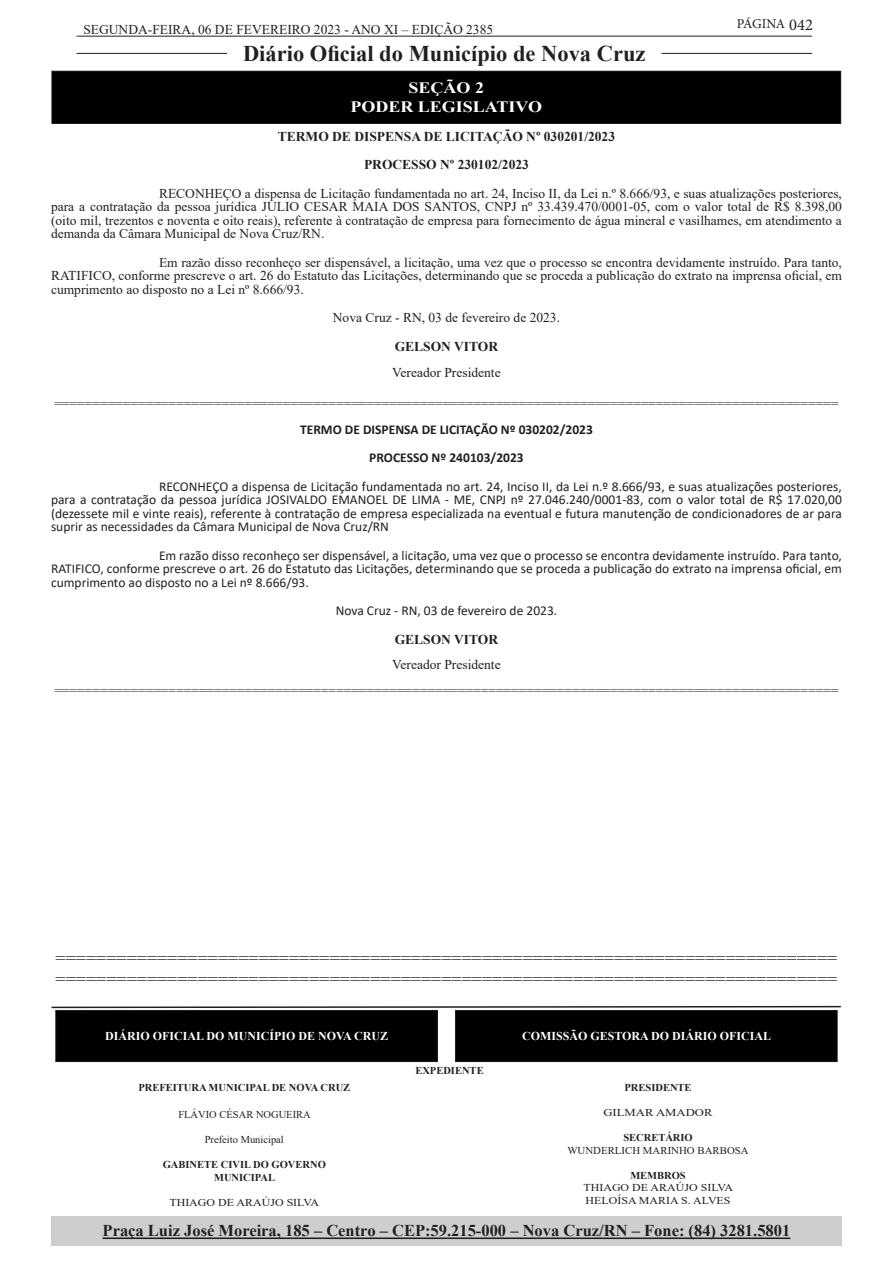
<style>
.page{position:relative;width:893px;height:1263px;background:#fff}
.page>*{position:absolute;margin:0;border:0;box-sizing:border-box;transform-origin:0 0}
.t1{font:700 22.5px "Times New Roman";color:#231f20}
.No_Spacing{font:18px/21.6px "Times New Roman";color:#231f20}
.t2{font:700 16.5px "Times New Roman";color:#231f20}
.t3{font:700 15.75px "Times New Roman";color:#fff;scale:1.14 1}
.No_Spacing-2{font:13.5px/13.5px "Times New Roman";color:#231f20;text-align:justify}
.t4{font:13.5px/13.5px "Calibri";color:#231f20;text-align:justify}
.No_Spacing-3{font:700 13.5px "Times New Roman";color:#231f20}
.t5{font:700 13.5px "Calibri";color:#231f20}
.t6{font:13.5px "Minion Pro";letter-spacing:-.03em;color:#231f20}
.t7{font:700 12px "Times New Roman";color:#fff}
.t8{font:700 10.5px/12.6px "Times New Roman";color:#231f20;text-align:center}
.t9{font:10.5px "Times New Roman";color:#231f20}
.t10{font:10.5px "Times New Roman";color:#231f20;scale:1.14 1}
.t11{font:10.5px "Times New Roman";color:#231f20;scale:1.21 1}
.s1{font-size:16.5px}
</style>
<div class="page">
<hr style="left:77px;top:36px;width:735px;height:1px;background:#231f20">
<hr style="left:77px;top:53px;width:150px;height:1px;background:#231f20">
<hr style="left:661px;top:53px;width:151px;height:1px;background:#231f20">
<div style="left:51px;top:1216px;width:791px;height:29px;background:#cdced0"></div>
<hr style="left:103px;top:1237px;width:687px;height:2px;background:#231f20">
<div style="left:455px;top:1010px;width:382px;height:51px;background:#000"></div>
<div style="left:455px;top:1010px;width:383px;height:52px;border:1px solid #231f20"></div>
<div style="left:56px;top:1010px;width:381px;height:51px;background:#000"></div>
<div style="left:55px;top:1010px;width:383px;height:52px;border:1px solid #231f20"></div>
<svg style="left:51px;top:1005px;width:790px;height:4px"></svg>
<div style="left:52px;top:71px;width:789px;height:52px;background:#000"></div>
<div style="left:51px;top:71px;width:790px;height:53px;border:1px solid #231f20"></div>
<p class="No_Spacing-2" style="left:83px;top:23px;width:411px">SEGUNDA-FEIRA, 06 DE FEVEREIRO 2023 - ANO XI – EDIÇÃO 2385</p>
<h1 class="t1" style="left:243px;top:37px;width:404px">Diário Oficial do Município de Nova Cruz</h1>
<p class="t6" style="left:737px;top:15px;width:78px">PÁGINA <span class="s1">042</span></p>
<p class="t3" style="left:408px;top:77px;width:68px">SEÇÃO 2</p>
<p class="t3" style="left:350px;top:96px;width:170px">PODER LEGISLATIVO</p>
<p class="No_Spacing-3" style="left:278px;top:127px;width:339px">TERMO DE DISPENSA DE LICITAÇÃO Nº 030201/2023</p>
<p class="No_Spacing-3" style="left:364px;top:155px;width:166px">PROCESSO Nº 230102/2023</p>
<p class="No_Spacing-2" style="left:51px;top:186px;width:792px;text-indent:108px">RECONHEÇO a dispensa de Licitação fundamentada no art. 24, Inciso II, da Lei n.º 8.666/93, e suas atualizações posteriores, para a contratação da pessoa jurídica JULIO CESAR MAIA DOS SANTOS, CNPJ nº 33.439.470/0001-05, com o valor total de R$ 8.398,00 (oito mil, trezentos e noventa e oito reais), referente à contratação de empresa para fornecimento de água mineral e vasilhames, em atendimento a demanda da Câmara Municipal de Nova Cruz/RN.</p>
<p class="No_Spacing-2" style="left:51px;top:255px;width:792px;text-indent:108px">Em razão disso reconheço ser dispensável, a licitação, uma vez que o processo se encontra devidamente instruído. Para tanto, RATIFICO, conforme prescreve o art. 26 do Estatuto das Licitações, determinando que se proceda a publicação do extrato na imprensa oficial, em cumprimento ao disposto no a Lei nº 8.666/93.</p>
<p class="No_Spacing-2" style="left:333px;top:311px;width:229px">Nova Cruz - RN, 03 de fevereiro de 2023.</p>
<p class="No_Spacing-3" style="left:395px;top:337px;width:105px">GELSON VITOR</p>
<p class="No_Spacing-2" style="left:392px;top:365px;width:110px">Vereador Presidente</p>
<p class="No_Spacing-2" style="left:54px;top:397px;width:786px">=======================================================================================================</p>
<p class="t5" style="left:300px;top:420px;width:294px">TERMO DE DISPENSA DE LICITAÇÃO Nº 030202/2023</p>
<p class="t5" style="left:369px;top:448px;width:156px">PROCESSO Nº 240103/2023</p>
<p class="t4" style="left:51px;top:479px;width:792px;text-indent:108px">RECONHEÇO a dispensa de Licitação fundamentada no art. 24, Inciso II, da Lei n.º 8.666/93, e suas atualizações posteriores, para a contratação da pessoa jurídica JOSIVALDO EMANOEL DE LIMA - ME, CNPJ nº 27.046.240/0001-83, com o valor total de R$ 17.020,00 (dezessete mil e vinte reais), referente à contratação de empresa especializada na eventual e futura manutenção de condicionadores de ar para suprir as necessidades da Câmara Municipal de Nova Cruz/RN</p>
<p class="t4" style="left:51px;top:548px;width:792px;text-indent:108px">Em razão disso reconheço ser dispensável, a licitação, uma vez que o processo se encontra devidamente instruído. Para tanto, RATIFICO, conforme prescreve o art. 26 do Estatuto das Licitações, determinando que se proceda a publicação do extrato na imprensa oficial, em cumprimento ao disposto no a Lei nº 8.666/93.</p>
<p class="t4" style="left:336px;top:604px;width:223px">Nova Cruz - RN, 03 de fevereiro de 2023.</p>
<p class="No_Spacing-3" style="left:395px;top:629px;width:105px">GELSON VITOR</p>
<p class="No_Spacing-2" style="left:392px;top:658px;width:110px">Vereador Presidente</p>
<p class="No_Spacing-2" style="left:54px;top:683px;width:786px">=======================================================================================================</p>
<p class="No_Spacing" style="left:56px;top:946px;width:783px">============================================================================= =============================================================================</p>
<p class="t7" style="left:105px;top:1027px;width:285px">DIÁRIO OFICIAL DO MUNICÍPIO DE NOVA CRUZ</p>
<p class="t7" style="left:522px;top:1027px;width:251px">COMISSÃO GESTORA DO DIÁRIO OFICIAL</p>
<p class="t8" style="left:415px;top:1064px;width:70px">EXPEDIENTE</p>
<p class="t8" style="left:624px;top:1080px;width:69px">PRESIDENTE</p>
<p class="t11" style="left:603px;top:1105px;width:92px">GILMAR AMADOR</p>
<p class="t8" style="left:623px;top:1131px;width:71px">SECRETÁRIO</p>
<p class="t9" style="left:567px;top:1143px;width:183px">WUNDERLICH MARINHO BARBOSA</p>
<p class="t8" style="left:630px;top:1169px;width:57px">MEMBROS</p>
<p class="t10" style="left:583px;top:1180px;width:133px">THIAGO DE ARAÚJO SILVA</p>
<p class="t10" style="left:585px;top:1193px;width:129px">HELOÍSA MARIA S. ALVES</p>
<p class="t8" style="left:138px;top:1081px;width:213px">PREFEITURA MUNICIPAL DE NOVA CRUZ</p>
<p class="t9" style="left:178px;top:1107px;width:134px">FLÁVIO CÉSAR NOGUEIRA</p>
<p class="t9" style="left:205px;top:1132px;width:81px">Prefeito Municipal</p>
<p class="t8" style="left:163px;top:1158px;width:165px">GABINETE CIVIL DO GOVERNO<br>MUNICIPAL</p>
<p class="t10" style="left:169px;top:1195px;width:133px">THIAGO DE ARAÚJO SILVA</p>
<p class="t2" style="left:103px;top:1219px;width:689px">Praça Luiz José Moreira, 185 – Centro – CEP:59.215-000 – Nova Cruz/RN – Fone: (84) 3281.5801</p>
</div>
